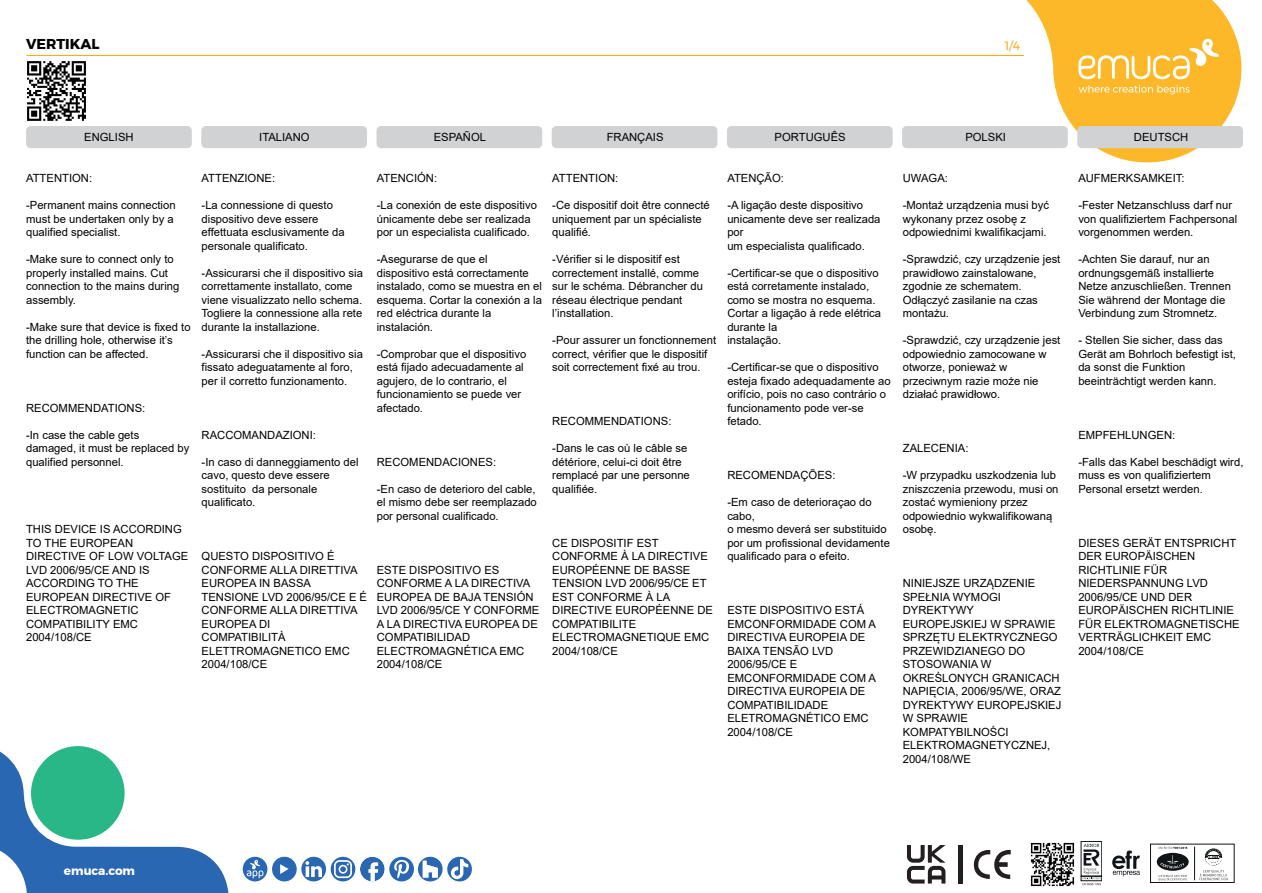
<style>
.page{position:relative;width:1262px;height:893px;background:#fff}
.page>*{position:absolute;margin:0;border:0;box-sizing:border-box;transform-origin:0 0}
.t1{font:700 14.25px "Montserrat";color:#000001}
.t2{font:700 12px "Montserrat";color:#fff}
.t3{font:12px "Montserrat";color:#f9a91b}
.t4{font:11.25px/13.5px "Arial";color:#000}
</style>
<div class="page">
<hr style="left:1194px;top:846px;width:1px;height:34px;background:#111416">
<svg style="left:1112px;top:850px;width:28px;height:26px"></svg>
<svg style="left:1082px;top:843px;width:18px;height:42px"></svg>
<div style="left:1080px;top:876px;width:21px;height:4px;border:1px solid #111416"></div>
<svg style="left:1156px;top:846px;width:32px;height:34px"></svg>
<svg style="left:1199px;top:848px;width:28px;height:32px"></svg>
<svg style="left:0;top:751px;width:335px;height:141px"></svg>
<div style="left:31px;top:745px;width:94px;height:94px;background:#28b787;border-radius:50%"></div>
<svg style="left:331px;top:856px;width:24px;height:25px"></svg>
<svg style="left:334px;top:860px;width:18px;height:18px"></svg>
<svg style="left:243px;top:856px;width:24px;height:25px"></svg>
<svg style="left:247px;top:859px;width:16px;height:19px"></svg>
<div style="left:301px;top:856px;width:25px;height:25px;background:#2a67b2;border-radius:50%"></div>
<svg style="left:305px;top:861px;width:17px;height:16px"></svg>
<div style="left:272px;top:856px;width:25px;height:25px;background:#2a67b2;border-radius:50%"></div>
<svg style="left:280px;top:864px;width:8px;height:10px"></svg>
<svg style="left:389px;top:856px;width:25px;height:25px"></svg>
<svg style="left:394px;top:859px;width:15px;height:19px"></svg>
<svg style="left:418px;top:856px;width:24px;height:25px"></svg>
<svg style="left:423px;top:860px;width:15px;height:18px"></svg>
<svg style="left:447px;top:856px;width:25px;height:25px"></svg>
<svg style="left:450px;top:859px;width:18px;height:20px"></svg>
<div style="left:360px;top:856px;width:25px;height:25px;background:#2a67b2;border-radius:50%"></div>
<svg style="left:368px;top:862px;width:10px;height:19px"></svg>
<svg style="left:858px;top:0;width:385px;height:163px"></svg>
<svg style="left:1078px;top:38px;width:141px;height:56px;background:#fcc44e"></svg>
<hr style="left:26px;top:55px;width:997px;height:1px;background:#ffa700">
<img style="left:1030px;top:842px;width:45px;height:45px">
<svg style="left:907px;top:845px;width:38px;height:38px"></svg>
<hr style="left:958px;top:845px;width:4px;height:38px;background:#231f20">
<svg style="left:973px;top:849px;width:37px;height:29px"></svg>
<div style="left:1077px;top:126px;width:166px;height:22px;background:#d1d2d4;border-radius:5px"></div>
<div style="left:902px;top:126px;width:165px;height:22px;background:#d1d2d4;border-radius:5px"></div>
<div style="left:727px;top:126px;width:165px;height:22px;background:#d1d2d4;border-radius:5px"></div>
<div style="left:551px;top:126px;width:166px;height:22px;background:#d1d2d4;border-radius:5px"></div>
<div style="left:376px;top:126px;width:166px;height:22px;background:#d1d2d4;border-radius:5px"></div>
<div style="left:201px;top:126px;width:166px;height:22px;background:#d1d2d4;border-radius:5px"></div>
<div style="left:26px;top:126px;width:166px;height:22px;background:#d1d2d4;border-radius:5px"></div>
<img style="left:27px;top:61px;width:59px;height:60px">
<p class="t1" style="left:26px;top:32px;width:75px">VERTIKAL</p>
<p class="t3" style="left:1004px;top:37px;width:17px">1/4</p>
<p class="t4" style="left:84px;top:131px;width:51px">ENGLISH</p>
<p class="t4" style="left:26px;top:171px;width:68px">ATTENTION:</p>
<p class="t4" style="left:26px;top:198px;width:151px">-Permanent mains connection must be undertaken only by a qualified specialist.</p>
<p class="t4" style="left:26px;top:252px;width:155px">-Make sure to connect only to properly installed mains. Cut connection to the mains during assembly.</p>
<p class="t4" style="left:26px;top:320px;width:166px">-Make sure that device is fixed to the drilling hole, otherwise it’s function can be affected.</p>
<p class="t4" style="left:26px;top:401px;width:121px">RECOMMENDATIONS:</p>
<p class="t4" style="left:26px;top:428px;width:165px">-In case the cable gets damaged, it must be replaced by qualified personnel.</p>
<p class="t4" style="left:26px;top:522px;width:164px">THIS DEVICE IS ACCORDING<br>TO THE EUROPEAN<br>DIRECTIVE OF LOW VOLTAGE<br>LVD 2006/95/CE AND IS<br>ACCORDING TO THE<br>EUROPEAN DIRECTIVE OF<br>ELECTROMAGNETIC<br>COMPATIBILITY EMC<br>2004/108/CE</p>
<p class="t4" style="left:259px;top:131px;width:52px">ITALIANO</p>
<p class="t4" style="left:202px;top:171px;width:75px">ATTENZIONE:</p>
<p class="t4" style="left:202px;top:198px;width:144px">-La connessione di questo dispositivo deve essere effettuata esclusivamente da personale qualificato.</p>
<p class="t4" style="left:202px;top:266px;width:163px">-Assicurarsi che il dispositivo sia correttamente installato, come viene visualizzato nello schema.<br>Togliere la connessione alla rete durante la installazione.</p>
<p class="t4" style="left:202px;top:347px;width:163px">-Assicurarsi che il dispositivo sia fissato adeguatamente al foro, per il corretto funzionamento.</p>
<p class="t4" style="left:202px;top:428px;width:116px">RACCOMANDAZIONI:</p>
<p class="t4" style="left:202px;top:455px;width:158px">-In caso di danneggiamento del cavo, questo deve essere sostituito da personale qualificato.</p>
<p class="t4" style="left:434px;top:131px;width:54px">ESPAÑOL</p>
<p class="t4" style="left:377px;top:171px;width:62px">ATENCIÓN:</p>
<p class="t4" style="left:377px;top:198px;width:162px">-La conexión de este dispositivo únicamente debe ser realizada por un especialista cualificado.</p>
<p class="t4" style="left:377px;top:252px;width:167px">-Asegurarse de que el dispositivo está correctamente instalado, como se muestra en el esquema. Cortar la conexión a la red eléctrica durante la instalación.</p>
<p class="t4" style="left:377px;top:347px;width:151px">-Comprobar que el dispositivo está fijado adecuadamente al agujero, de lo contrario, el funcionamiento se puede ver afectado.</p>
<p class="t4" style="left:377px;top:455px;width:121px">RECOMENDACIONES:</p>
<p class="t4" style="left:377px;top:482px;width:162px;text-align:justify">-En caso de deterioro del cable, el mismo debe ser reemplazado por personal cualificado.</p>
<p class="t4" style="left:202px;top:549px;width:167px">QUESTO DISPOSITIVO É<br>CONFORME ALLA DIRETTIVA<br>EUROPEA IN BASSA<br>TENSIONE LVD 2006/95/CE E É<br>CONFORME ALLA DIRETTIVA<br>EUROPEA DI<br>COMPATIBILITÀ<br>ELETTROMAGNETICO EMC<br>2004/108/CE</p>
<p class="t4" style="left:377px;top:563px;width:164px">ESTE DISPOSITIVO ES<br>CONFORME A LA DIRECTIVA<br>EUROPEA DE BAJA TENSIÓN<br>LVD 2006/95/CE Y CONFORME<br>A LA DIRECTIVA EUROPEA DE<br>COMPATIBILIDAD<br>ELECTROMAGNÉTICA EMC<br>2004/108/CE</p>
<p class="t4" style="left:606px;top:131px;width:58px">FRANÇAIS</p>
<p class="t4" style="left:552px;top:171px;width:68px">ATTENTION:</p>
<p class="t4" style="left:552px;top:198px;width:159px">-Ce dispositif doit être connecté uniquement par un spécialiste qualifié.</p>
<p class="t4" style="left:552px;top:252px;width:152px">-Vérifier si le dispositif est correctement installé, comme sur le schéma. Débrancher du réseau électrique pendant l’installation.</p>
<p class="t4" style="left:552px;top:333px;width:165px">-Pour assurer un fonctionnement correct, vérifier que le dispositif soit correctement fixé au trou.</p>
<p class="t4" style="left:552px;top:414px;width:121px">RECOMMENDATIONS:</p>
<p class="t4" style="left:552px;top:441px;width:139px">-Dans le cas où le câble se détériore, celui-ci doit être remplacé par une personne qualifiée.</p>
<p class="t4" style="left:552px;top:536px;width:162px">CE DISPOSITIF EST<br>CONFORME À LA DIRECTIVE<br>EUROPÉENNE DE BASSE<br>TENSION LVD 2006/95/CE ET<br>EST CONFORME À LA<br>DIRECTIVE EUROPÉENNE DE<br>COMPATIBILITE<br>ELECTROMAGNETIQUE EMC<br>2004/108/CE</p>
<p class="t4" style="left:774px;top:131px;width:73px">PORTUGUÊS</p>
<p class="t4" style="left:727px;top:171px;width:58px">ATENÇÃO:</p>
<p class="t4" style="left:727px;top:198px;width:155px">-A ligação deste dispositivo unicamente deve ser realizada por<br>um especialista qualificado.</p>
<p class="t4" style="left:727px;top:266px;width:155px">-Certificar-se que o dispositivo está corretamente instalado, como se mostra no esquema.<br>Cortar a ligação à rede elétrica durante la<br>instalação.</p>
<p class="t4" style="left:727px;top:360px;width:165px">-Certificar-se que o dispositivo esteja fixado adequadamente ao orifício, pois no caso contrário o funcionamento pode ver-se fetado.</p>
<p class="t4" style="left:727px;top:468px;width:110px">RECOMENDAÇÕES:</p>
<p class="t4" style="left:727px;top:495px;width:164px">-Em caso de deterioraçao do cabo,<br>o mesmo deverá ser substituido por um profissional devidamente qualificado para o efeito.</p>
<p class="t4" style="left:727px;top:603px;width:150px">ESTE DISPOSITIVO ESTÁ<br>EMCONFORMIDADE COM A<br>DIRECTIVA EUROPEIA DE<br>BAIXA TENSÃO LVD<br>2006/95/CE E<br>EMCONFORMIDADE COM A<br>DIRECTIVA EUROPEIA DE<br>COMPATIBILIDADE<br>ELETROMAGNÉTICO EMC<br>2004/108/CE</p>
<p class="t4" style="left:965px;top:131px;width:42px">POLSKI</p>
<p class="t4" style="left:902px;top:171px;width:47px">UWAGA:</p>
<p class="t4" style="left:902px;top:198px;width:148px">-Montaż urządzenia musi być wykonany przez osobę z odpowiednimi kwalifikacjami.</p>
<p class="t4" style="left:902px;top:252px;width:159px">-Sprawdzić, czy urządzenie jest prawidłowo zainstalowane, zgodnie ze schematem.<br>Odłączyć zasilanie na czas montażu.</p>
<p class="t4" style="left:902px;top:333px;width:159px">-Sprawdzić, czy urządzenie jest odpowiednio zamocowane w otworze, ponieważ w przeciwnym razie może nie działać prawidłowo.</p>
<p class="t4" style="left:902px;top:441px;width:67px">ZALECENIA:</p>
<p class="t4" style="left:902px;top:468px;width:157px">-W przypadku uszkodzenia lub zniszczenia przewodu, musi on zostać wymieniony przez odpowiednio wykwalifikowaną osobę.</p>
<p class="t4" style="left:902px;top:576px;width:160px">NINIEJSZE URZĄDZENIE<br>SPEŁNIA WYMOGI<br>DYREKTYWY<br>EUROPEJSKIEJ W SPRAWIE<br>SPRZĘTU ELEKTRYCZNEGO<br>PRZEWIDZIANEGO DO<br>STOSOWANIA W<br>OKREŚLONYCH GRANICACH<br>NAPIĘCIA, 2006/95/WE, ORAZ<br>DYREKTYWY EUROPEJSKIEJ<br>W SPRAWIE<br>KOMPATYBILNOŚCI<br>ELEKTROMAGNETYCZNEJ,<br>2004/108/WE</p>
<p class="t4" style="left:1134px;top:131px;width:56px">DEUTSCH</p>
<p class="t4" style="left:1078px;top:171px;width:108px">AUFMERKSAMKEIT:</p>
<p class="t4" style="left:1078px;top:198px;width:160px">-Fester Netzanschluss darf nur von qualifiziertem Fachpersonal vorgenommen werden.</p>
<p class="t4" style="left:1078px;top:252px;width:154px">-Achten Sie darauf, nur an ordnungsgemäß installierte<br>Netze anzuschließen. Trennen<br>Sie während der Montage die<br>Verbindung zum Stromnetz.</p>
<p class="t4" style="left:1078px;top:333px;width:159px">- Stellen Sie sicher, dass das<br>Gerät am Bohrloch befestigt ist, da sonst die Funktion beeinträchtigt werden kann.</p>
<p class="t4" style="left:1078px;top:428px;width:98px">EMPFEHLUNGEN:</p>
<p class="t4" style="left:1078px;top:455px;width:167px">-Falls das Kabel beschädigt wird, muss es von qualifiziertem<br>Personal ersetzt werden.</p>
<p class="t4" style="left:1078px;top:536px;width:163px">DIESES GERÄT ENTSPRICHT<br>DER EUROPÄISCHEN<br>RICHTLINIE FÜR<br>NIEDERSPANNUNG LVD<br>2006/95/CE UND DER<br>EUROPÄISCHEN RICHTLINIE<br>FÜR ELEKTROMAGNETISCHE<br>VERTRÄGLICHKEIT EMC<br>2004/108/CE</p>
<p class="t2" style="left:64px;top:861px;width:73px">emuca.com</p>
</div>
